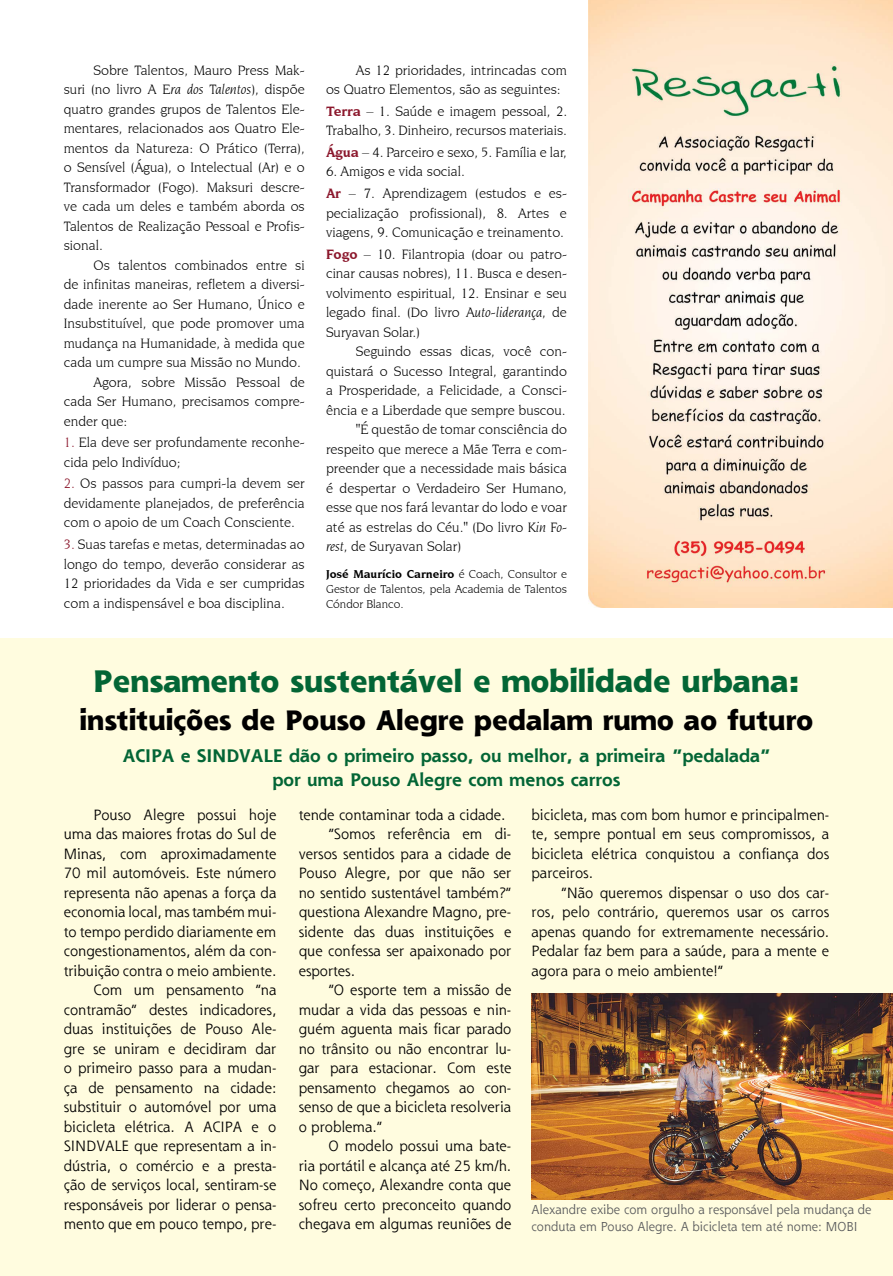
<style>
.page{position:relative;width:893px;height:1276px;background:#fff}
.page>*{position:absolute;margin:0;border:0;box-sizing:border-box;transform-origin:0 0}
.t1{font:800 30.75px "Shannon ATT";color:#036535}
.t2{font:800 27.75px "Shannon ATT";color:#000}
.t3{font:700 18px/23.2px "Shannon ATT";color:#036535;text-align:center}
.t4{font:14.7px/19.5px "Shannon ATT";color:#000;text-align:justify}
.t5{font:14.25px/19.5px "Novarese IT Cby BT";color:#000}
.t6{font:12.75px/16.5px "Shannon ATT";color:#58595b}
.t7{font:12px/15px "Novarese IT Cby BT";color:#000;text-align:justify}
.s1{font-style:italic}
.s2{color:#8b172c}
.s3{font-weight:700;color:#8b172c}
.s4{font-weight:700}
</style>
<div class="page">
<div style="left:0;top:638px;width:893px;height:638px;background:#fffcdf"></div>
<img style="left:531px;top:993px;width:362px;height:206px">
<img style="left:588px;top:0;width:305px;height:607px">
<p class="t5" style="left:64px;top:60px;width:242px;text-align:justify;text-indent:30px">Sobre Talentos, Mauro Press Mak&shy;suri (no livro <span class="s1">A Era dos Talentos</span>), dispõe quatro grandes grupos de Talentos Ele&shy;mentares, relacionados aos Quatro Ele&shy;mentos da Natureza: O Prático (Terra), o Sensível (Água), o Intelectual (Ar) e o Transformador (Fogo). Maksuri descre&shy;ve cada um deles e também aborda os Talentos de Realização Pessoal e Profis&shy;sional.</p>
<p class="t5" style="left:94px;top:255px;width:213px">Os talentos combinados entre si</p>
<p class="t5" style="left:64px;top:274px;width:242px">de infinitas maneiras, refletem a diversi-</p>
<p class="t5" style="left:64px;top:294px;width:242px">dade inerente ao Ser Humano, Único e</p>
<p class="t5" style="left:64px;top:313px;width:242px">Insubstituível, que pode promover uma</p>
<p class="t5" style="left:64px;top:333px;width:242px">mudança na Humanidade, à medida que</p>
<p class="t5" style="left:64px;top:352px;width:239px">cada um cumpre sua Missão no Mundo.</p>
<p class="t5" style="left:94px;top:372px;width:213px">Agora, sobre Missão Pessoal de</p>
<p class="t5" style="left:64px;top:391px;width:242px">cada Ser Humano, precisamos compre-</p>
<p class="t5" style="left:64px;top:411px;width:65px">ender que:</p>
<p class="t5" style="left:64px;top:433px;width:242px"><span class="s2">1.</span> Ela deve ser profundamente reconhe&shy;cida pelo Indivíduo;</p>
<p class="t5" style="left:64px;top:474px;width:242px;text-align:justify"><span class="s2">2.</span> Os passos para cumpri-la devem ser devidamente planejados, de preferência com o apoio de um Coach Consciente.</p>
<p class="t5" style="left:64px;top:534px;width:242px;text-align:justify"><span class="s2">3.</span> Suas tarefas e metas, determinadas ao longo do tempo, deverão considerar as 12 prioridades da Vida e ser cumpridas com a indispensável e boa disciplina.</p>
<p class="t5" style="left:326px;top:60px;width:242px;text-indent:30px">As 12 prioridades, intrincadas com os Quatro Elementos, são as seguintes:</p>
<p class="t5" style="left:326px;top:101px;width:242px"><span class="s3">Terra</span> – 1. Saúde e imagem pessoal, 2.<br>Trabalho, 3. Dinheiro, recursos materiais.</p>
<p class="t5" style="left:326px;top:142px;width:242px"><span class="s3">Água</span> – 4. Parceiro e sexo, 5. Família e lar,</p>
<p class="t5" style="left:326px;top:161px;width:242px;line-height:21.6px">6. Amigos e vida social.<br><span class="s3">Ar</span> – 7. Aprendizagem (estudos e es-</p>
<p class="t5" style="left:326px;top:203px;width:242px">pecialização profissional), 8. Artes e viagens, 9. Comunicação e treinamento.</p>
<p class="t5" style="left:326px;top:244px;width:242px;text-align:justify"><span class="s3">Fogo</span> – 10. Filantropia (doar ou patro&shy;cinar causas nobres), 11. Busca e desen&shy;volvimento espiritual, 12. Ensinar e seu legado final. (Do livro <span class="s1">Auto-liderança</span>, de Suryavan Solar.)</p>
<p class="t5" style="left:356px;top:341px;width:213px">Seguindo essas dicas, você con-</p>
<p class="t5" style="left:326px;top:361px;width:242px">quistará o Sucesso Integral, garantindo</p>
<p class="t5" style="left:326px;top:380px;width:242px">a Prosperidade, a Felicidade, a Consci-</p>
<p class="t5" style="left:326px;top:400px;width:241px">ência e a Liberdade que sempre buscou.</p>
<p class="t5" style="left:356px;top:419px;width:213px">"É questão de tomar consciência do</p>
<p class="t5" style="left:326px;top:439px;width:242px">respeito que merece a Mãe Terra e com-</p>
<p class="t5" style="left:326px;top:458px;width:242px">preender que a necessidade mais básica</p>
<p class="t5" style="left:326px;top:478px;width:242px">é despertar o Verdadeiro Ser Humano,</p>
<p class="t5" style="left:326px;top:497px;width:242px">esse que nos fará levantar do lodo e voar</p>
<p class="t5" style="left:326px;top:517px;width:242px">até as estrelas do Céu." (Do livro K<span class="s1">in Fo-</span></p>
<p class="t5" style="left:326px;top:536px;width:137px"><span class="s1">rest</span>, de Suryavan Solar)</p>
<p class="t7" style="left:326px;top:566px;width:242px"><span class="s4">José Maurício Carneiro</span> é Coach, Consultor e Gestor de Talentos, pela Academia de Talentos Cóndor Blanco.</p>
<h1 class="t1" style="left:93px;top:662px;width:708px">Pensamento sustentável e mobilidade urbana:</h1>
<h2 class="t2" style="left:79px;top:702px;width:735px">instituições de Pouso Alegre pedalam rumo ao futuro</h2>
<p class="t3" style="left:123px;top:744px;width:649px">ACIPA e SINDVALE dão o primeiro passo, ou melhor, a primeira “pedalada” por uma Pouso Alegre com menos carros</p>
<p class="t4" style="left:64px;top:804px;width:214px;text-align:right">Pouso Alegre possui hoje uma das maiores frotas do Sul de<br>Minas, com aproximadamente<br>70 mil automóveis. Este número representa não apenas a força da economia local, mas também mui&shy;to tempo perdido diariamente em congestionamentos, além da con&shy;tribuição contra o meio ambiente.<br>Com um pensamento “na contramão” destes indicadores, duas instituições de Pouso Ale&shy;gre se uniram e decidiram dar o primeiro passo para a mudan&shy;ça de pensamento na cidade: substituir o automóvel por uma bicicleta elétrica. A ACIPA e o<br>SINDVALE que representam a in&shy;dústria, o comércio e a presta&shy;ção de serviços local, sentiram-se responsáveis por liderar o pensa&shy;mento que em pouco tempo, pre-</p>
<p class="t4" style="left:299px;top:804px;width:208px">tende contaminar toda a cidade.</p>
<p class="t4" style="left:328px;top:824px;width:184px">“Somos referência em di-</p>
<p class="t4" style="left:299px;top:843px;width:214px">versos sentidos para a cidade de</p>
<p class="t4" style="left:299px;top:863px;width:214px">Pouso Alegre, por que não ser</p>
<p class="t4" style="left:299px;top:882px;width:214px">no sentido sustentável também?”</p>
<p class="t4" style="left:299px;top:902px;width:214px">questiona Alexandre Magno, pre-</p>
<p class="t4" style="left:299px;top:921px;width:214px">sidente das duas instituições e</p>
<p class="t4" style="left:299px;top:941px;width:214px">que confessa ser apaixonado por</p>
<p class="t4" style="left:299px;top:960px;width:58px">esportes.</p>
<p class="t4" style="left:328px;top:980px;width:184px">“O esporte tem a missão de</p>
<p class="t4" style="left:299px;top:999px;width:214px">mudar a vida das pessoas e nin-</p>
<p class="t4" style="left:299px;top:1019px;width:214px">guém aguenta mais ficar parado</p>
<p class="t4" style="left:299px;top:1038px;width:214px">no trânsito ou não encontrar lu-</p>
<p class="t4" style="left:299px;top:1058px;width:214px">gar para estacionar. Com este</p>
<p class="t4" style="left:299px;top:1077px;width:214px">pensamento chegamos ao con-</p>
<p class="t4" style="left:299px;top:1097px;width:214px">senso de que a bicicleta resolveria</p>
<p class="t4" style="left:299px;top:1116px;width:85px">o problema.”</p>
<p class="t4" style="left:328px;top:1136px;width:184px">O modelo possui uma bate-</p>
<p class="t4" style="left:299px;top:1155px;width:214px">ria portátil e alcança até 25 km/h.</p>
<p class="t4" style="left:299px;top:1175px;width:214px">No começo, Alexandre conta que</p>
<p class="t4" style="left:299px;top:1194px;width:214px">sofreu certo preconceito quando</p>
<p class="t4" style="left:299px;top:1214px;width:214px">chegava em algumas reuniões de</p>
<p class="t4" style="left:531px;top:805px;width:299px">bicicleta, mas com bom humor e principalmen&shy;te, sempre pontual em seus compromissos, a bicicleta elétrica conquistou a confiança dos parceiros.</p>
<p class="t4" style="left:531px;top:883px;width:299px;text-indent:30px">“Não queremos dispensar o uso dos car&shy;ros, pelo contrário, queremos usar os carros apenas quando for extremamente necessário.<br>Pedalar faz bem para a saúde, para a mente e agora para o meio ambiente!”</p>
<p class="t6" style="left:531px;top:1201px;width:342px">Alexandre exibe com orgulho a responsável pela mudança de conduta em Pouso Alegre. A bicicleta tem até nome: MOBI</p>
</div>
